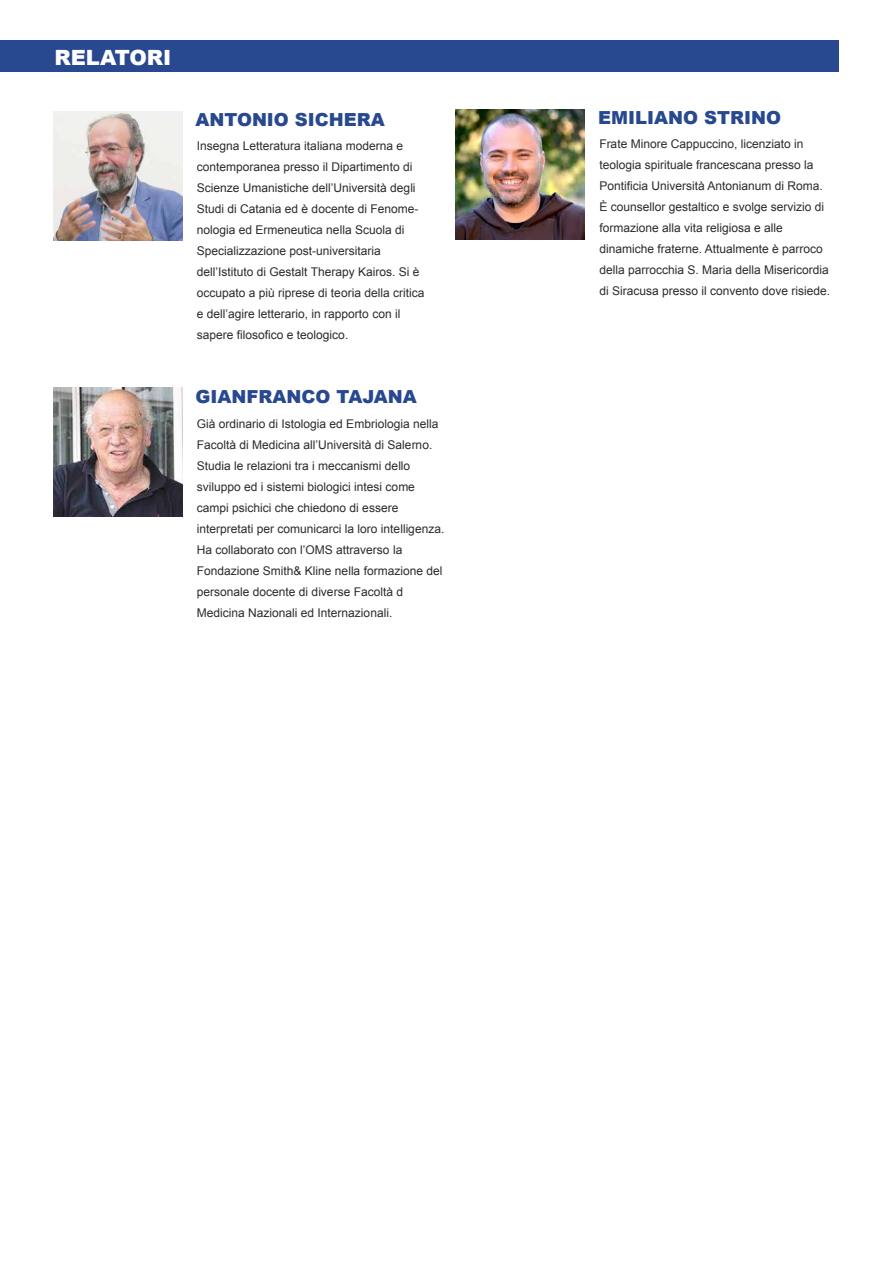
<style>
.page{position:relative;width:893px;height:1263px;background:#fff}
.page>*{position:absolute;margin:0;border:0;box-sizing:border-box;transform-origin:0 0}
.t1{font:900 21px "Arial";color:#fff}
.t2{font:900 18px "Arial";color:#28488f}
.t3{font:12px/21px "Arial";color:#2b2b2a}
</style>
<div class="page">
<img style="left:53px;top:112px;width:129px;height:129px">
<img style="left:455px;top:110px;width:130px;height:129px">
<img style="left:53px;top:388px;width:129px;height:129px">
<div style="left:0;top:40px;width:838px;height:32px;background:#28488f"></div>
<h1 class="t1" style="left:54px;top:42px;width:118px">RELATORI</h1>
<h2 class="t2" style="left:196px;top:106px;width:191px">ANTONIO SICHERA</h2>
<p class="t3" style="left:197px;top:135px;width:229px">Insegna Letteratura italiana moderna e contemporanea presso il Dipartimento di Scienze Umanistiche dell’Università degli Studi di Catania ed è docente di Fenome&shy;nologia ed Ermeneutica nella Scuola di Specializzazione post-universitaria dell’Istituto di Gestalt Therapy Kairos. Si è occupato a più riprese di teoria della critica e dell’agire letterario, in rapporto con il sapere filosofico e teologico.</p>
<h2 class="t2" style="left:196px;top:384px;width:223px">GIANFRANCO TAJANA</h2>
<p class="t3" style="left:197px;top:413px;width:249px">Già ordinario di Istologia ed Embriologia nella Facoltà di Medicina all’Università di Salerno.<br>Studia le relazioni tra i meccanismi dello sviluppo ed i sistemi biologici intesi come campi psichici che chiedono di essere interpretati per comunicarci la loro intelligenza.<br>Ha collaborato con l’OMS attraverso la Fondazione Smith&amp; Kline nella formazione del personale docente di diverse Facoltà d Medicina Nazionali ed Internazionali.</p>
<h2 class="t2" style="left:598px;top:105px;width:184px">EMILIANO STRINO</h2>
<p class="t3" style="left:599px;top:133px;width:232px">Frate Minore Cappuccino, licenziato in teologia spirituale francescana presso la Pontificia Università Antonianum di Roma.<br>È counsellor gestaltico e svolge servizio di formazione alla vita religiosa e alle dinamiche fraterne. Attualmente è parroco della parrocchia S. Maria della Misericordia di Siracusa presso il convento dove risiede.</p>
</div>
